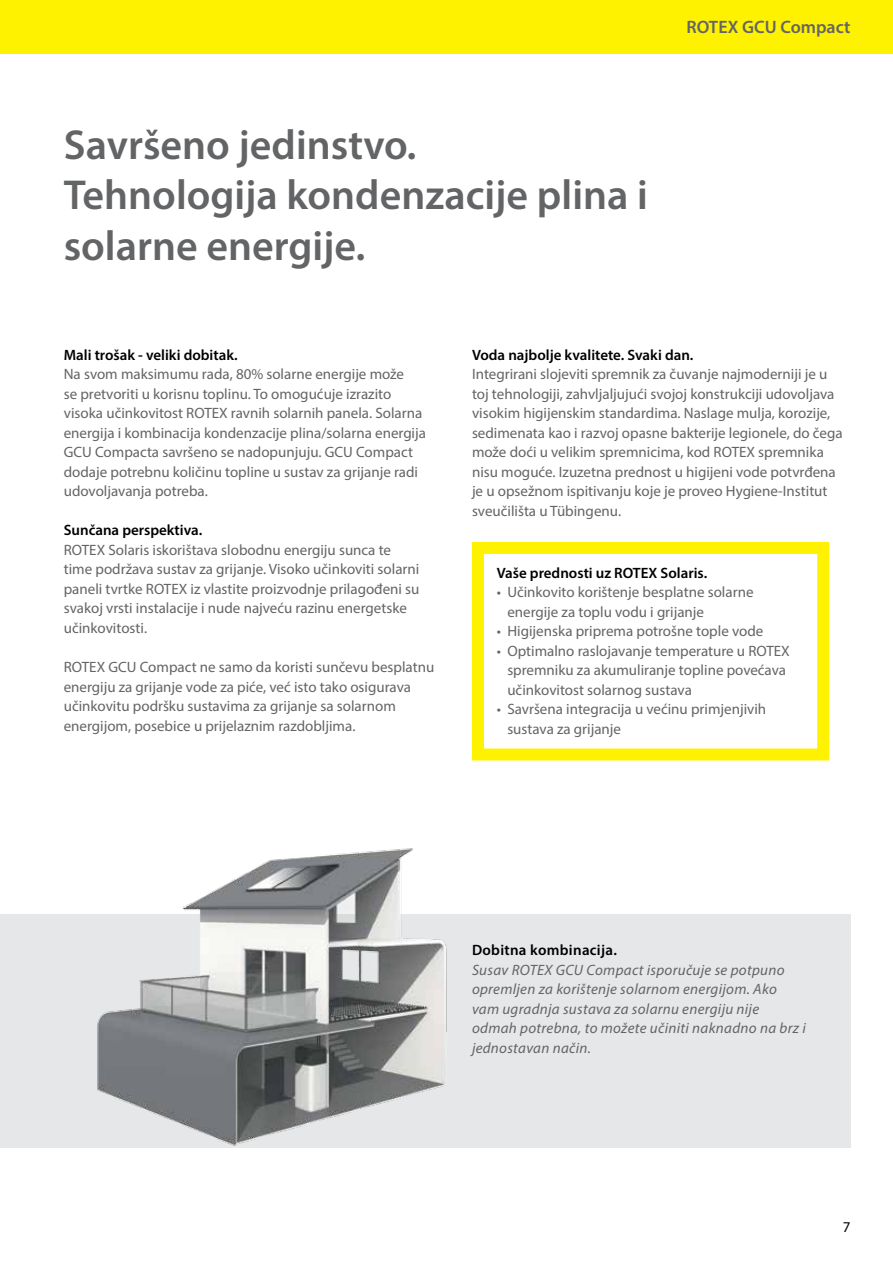
<style>
.page{position:relative;width:893px;height:1263px;background:#fff}
.page>*{position:absolute;margin:0;border:0;box-sizing:border-box;transform-origin:0 0}
.t1{font:600 42px/50.4px "Myriad Pro";color:#636466}
.t2{font:600 18px "Myriad Pro";color:#636466}
.t3{font:15px/19.5px "Myriad Pro";color:#636466}
.t4{font:italic 15px/19.5px "Myriad Pro";letter-spacing:.02em;color:#636466}
.t5{font:600 15px "Myriad Pro";color:#000}
.t6{font:600 15px "Myriad Pro";letter-spacing:.02em;color:#000}
.t7{font:15px "Myriad Pro";color:#000}
</style>
<div class="page">
<div style="left:472px;top:542px;width:357px;height:218px;border:12px solid #fff200"></div>
<div style="left:0;top:0;width:893px;height:53px;background:#fff200"></div>
<div style="left:0;top:914px;width:850px;height:234px;background:#e6e7e8"></div>
<img style="left:97px;top:848px;width:350px;height:298px">
<h1 class="t1" style="left:64px;top:119px;width:586px">Savršeno jedinstvo.<br>Tehnologija kondenzacije plina i solarne energije.</h1>
<p class="t2" style="left:686px;top:16px;width:165px">ROTEX GCU Compact</p>
<p class="t5" style="left:64px;top:345px;width:175px">Mali trošak - veliki dobitak.</p>
<p class="t3" style="left:64px;top:364px;width:364px">Na svom maksimumu rada, 80% solarne energije može<br>se pretvoriti u korisnu toplinu. To omogućuje izrazito visoka učinkovitost ROTEX ravnih solarnih panela. Solarna energija i kombinacija kondenzacije plina/solarna energija GCU Compacta savršeno se nadopunjuju. GCU Compact dodaje potrebnu količinu topline u sustav za grijanje radi udovoljavanja potreba.</p>
<p class="t5" style="left:64px;top:521px;width:140px">Sunčana perspektiva.</p>
<p class="t3" style="left:64px;top:540px;width:357px">ROTEX Solaris iskorištava slobodnu energiju sunca te time podržava sustav za grijanje. Visoko učinkoviti solarni paneli tvrtke ROTEX iz vlastite proizvodnje prilagođeni su svakoj vrsti instalacije i nude najveću razinu energetske učinkovitosti.</p>
<p class="t3" style="left:64px;top:657px;width:372px">ROTEX GCU Compact ne samo da koristi sunčevu besplatnu energiju za grijanje vode za piće, već isto tako osigurava učinkovitu podršku sustavima za grijanje sa solarnom energijom, posebice u prijelaznim razdobljima.</p>
<p class="t5" style="left:472px;top:345px;width:223px">Voda najbolje kvalitete. Svaki dan.</p>
<p class="t3" style="left:472px;top:364px;width:372px">Integrirani slojeviti spremnik za čuvanje najmoderniji je u toj tehnologiji, zahvljaljujući svojoj konstrukciji udovoljava visokim higijenskim standardima. Naslage mulja, korozije, sedimenata kao i razvoj opasne bakterije legionele, do čega može doći u velikim spremnicima, kod ROTEX spremnika nisu moguće. Izuzetna prednost u higijeni vode potvrđena je u opsežnom ispitivanju koje je proveo Hygiene-Institut sveučilišta u Tübingenu.</p>
<p class="t5" style="left:497px;top:563px;width:212px">Vaše prednosti uz ROTEX Solaris.</p>
<p class="t3" style="left:507px;top:582px;width:248px;text-indent:-11px">• Učinkovito korištenje besplatne solarne energije za toplu vodu i grijanje</p>
<p class="t3" style="left:497px;top:621px;width:268px">• Higijenska priprema potrošne tople vode</p>
<p class="t3" style="left:507px;top:641px;width:284px;text-indent:-11px">• Optimalno raslojavanje temperature u ROTEX spremniku za akumuliranje topline povećava učinkovitost solarnog sustava</p>
<p class="t3" style="left:507px;top:699px;width:260px;text-indent:-11px">• Savršena integracija u većinu primjenjivih sustava za grijanje</p>
<p class="t6" style="left:472px;top:941px;width:146px">Dobitna kombinacija.</p>
<p class="t4" style="left:472px;top:960px;width:335px">Susav ROTEX GCU Compact isporučuje se potpuno opremljen za korištenje solarnom energijom. Ako vam ugradnja sustava za solarnu energiju nije odmah potrebna, to možete učiniti naknadno na brz i jednostavan način.</p>
<p class="t7" style="left:843px;top:1218px;width:9px">7</p>
</div>
